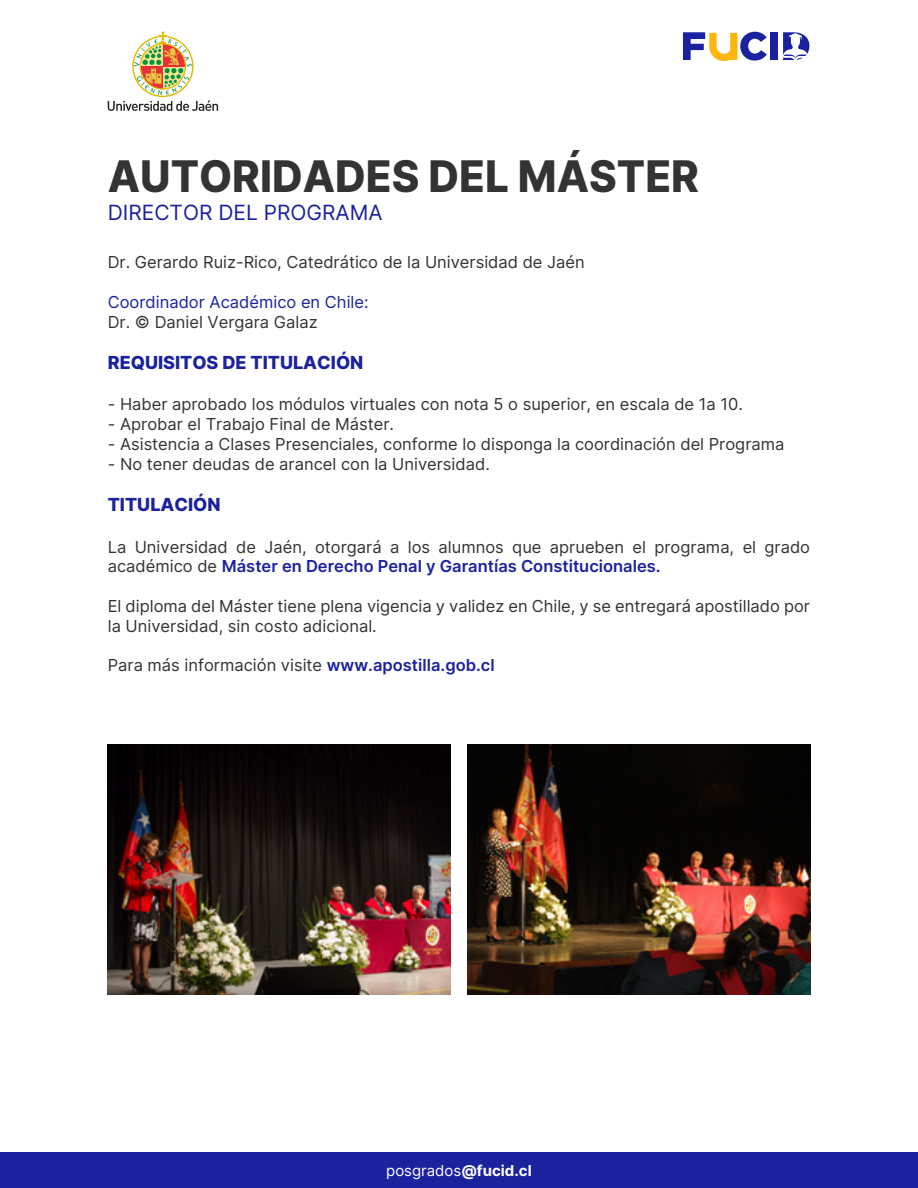
<style>
.page{position:relative;width:918px;height:1188px;background:#fff}
.page>*{position:absolute;margin:0;border:0;box-sizing:border-box;transform-origin:0 0}
.t1{font:800 43.65px "Inter";color:#333;scale:.96 1}
.t2{font:21px "Inter";color:#1b229e}
.t3{font:800 18px "Inter";color:#1b229e}
.t4{font:16.5px/19.8px "Inter";color:#333}
.t5{font:16.5px "Inter";color:#1b229e}
.t6{font:15px "Inter";color:#fff}
.s1{font-weight:600;color:#1b229e}
.s2{font-weight:700}
</style>
<div class="page">
<div style="left:0;top:1153px;width:918px;height:35px;background:#1b229e"></div>
<svg style="left:683px;top:32px;width:84px;height:29px"></svg>
<div style="left:770px;top:32px;width:8px;height:28px;background:#1b229f"></div>
<svg style="left:783px;top:32px;width:26px;height:28px"></svg>
<svg style="left:108px;top:32px;width:110px;height:79px"></svg>
<img style="left:107px;top:745px;width:343px;height:249px">
<img style="left:468px;top:745px;width:343px;height:249px">
<h1 class="t1" style="left:108px;top:144px;width:617px">AUTORIDADES DEL MÁSTER</h1>
<p class="t2" style="left:108px;top:197px;width:276px">DIRECTOR DEL PROGRAMA</p>
<p class="t4" style="left:108px;top:252px;width:478px">Dr. Gerardo Ruiz-Rico, Catedrático de la Universidad de Jaén</p>
<p class="t5" style="left:108px;top:290px;width:262px">Coordinador Académico en Chile:</p>
<p class="t4" style="left:108px;top:311px;width:211px">Dr. © Daniel Vergara Galaz</p>
<p class="t3" style="left:108px;top:349px;width:257px">REQUISITOS DE TITULACIÓN</p>
<p class="t4" style="left:108px;top:394px;width:637px">- Haber aprobado los módulos virtuales con nota 5 o superior, en escala de 1a 10.</p>
<p class="t4" style="left:108px;top:414px;width:288px">- Aprobar el Trabajo Final de Máster.</p>
<p class="t4" style="left:108px;top:434px;width:678px">- Asistencia a Clases Presenciales, conforme lo disponga la coordinación del Programa</p>
<p class="t4" style="left:108px;top:454px;width:384px">- No tener deudas de arancel con la Universidad.</p>
<p class="t3" style="left:108px;top:492px;width:114px">TITULACIÓN</p>
<p class="t4" style="left:108px;top:536px;width:704px">La Universidad de Jaén, otorgará a los alumnos que aprueben el programa, el grado académico de <span class="s1">Máster en Derecho Penal y Garantías Constitucionales.</span></p>
<p class="t4" style="left:108px;top:596px;width:704px">El diploma del Máster tiene plena vigencia y validez en Chile, y se entregará apostillado por la Universidad, sin costo adicional.</p>
<p class="t4" style="left:108px;top:655px;width:389px">Para más información visite <span class="s1">www.apostilla.gob.cl</span></p>
<p class="t6" style="left:386px;top:1159px;width:147px">posgrados<span class="s2">@fucid.cl</span></p>
</div>
